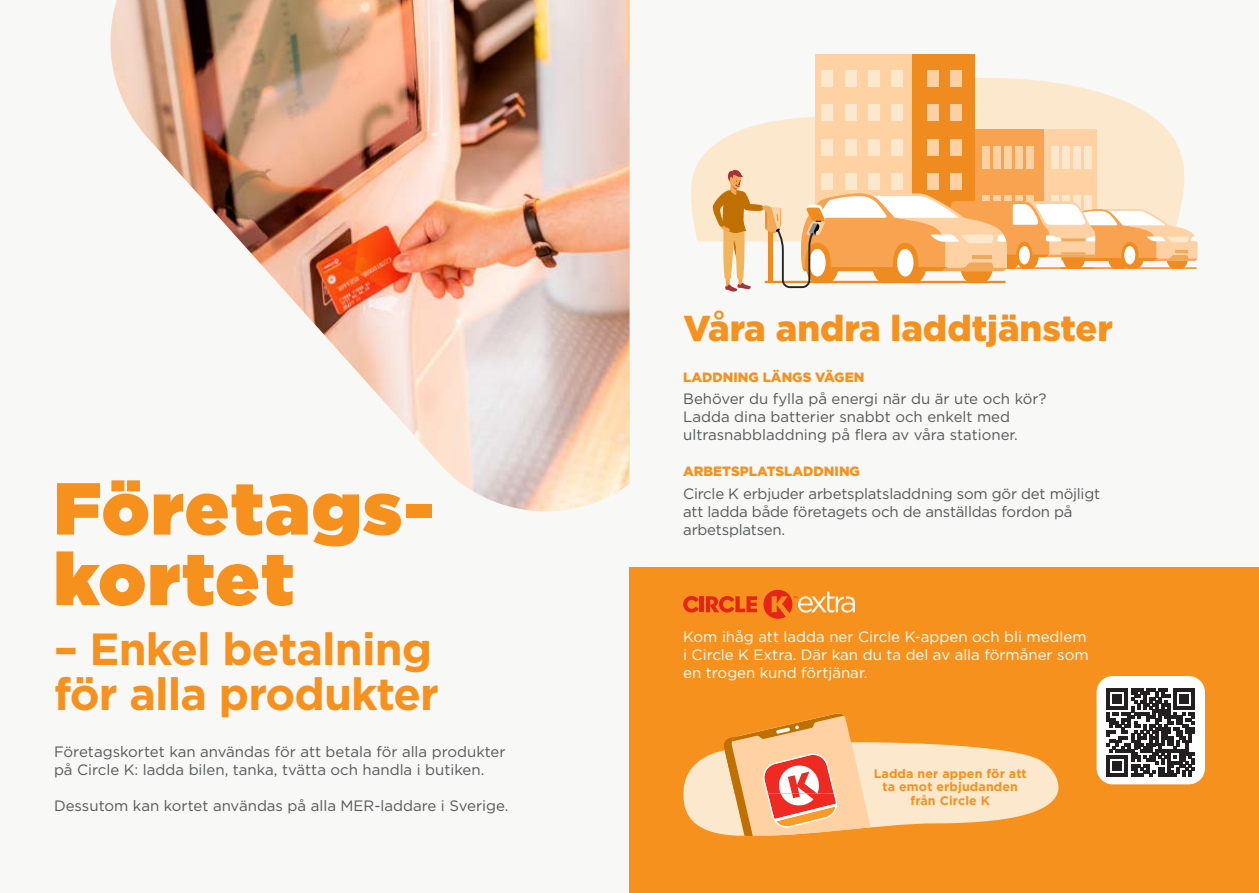
<style>
.page{position:relative;width:1259px;height:893px;background:#f8f8f6}
.page>*{position:absolute;margin:0;border:0;box-sizing:border-box;transform-origin:0 0}
.t1{font:900 73.5px/70.5px "Gotham";letter-spacing:.025em;color:#f6911e}
.t2{font:700 45px/45px "Gotham";letter-spacing:-.02em;color:#f6911e}
.t3{font:900 36px "Gotham";color:#f6911e}
.t4{font:15px/18px "Gotham";color:#57585a}
.t5{font:15px/18px "Gotham";color:#fff}
.t6{font:900 13.5px "Gotham";color:#f6911e}
.t7{font:700 12.45px/13.8px "Gotham";letter-spacing:.01em;color:#f6911e;text-align:center}
</style>
<div class="page">
<svg style="left:975px;top:78px;width:223px;height:172px;fill:#fce8cc"></svg>
<div style="left:815px;top:54px;width:97px;height:185px;background:#ffd1a3"></div>
<div style="left:912px;top:54px;width:63px;height:185px;background:#f08c1f"></div>
<div style="left:891px;top:105px;width:11px;height:16px;background:#fce8cc"></div>
<div style="left:868px;top:105px;width:11px;height:16px;background:#fce8cc"></div>
<div style="left:845px;top:105px;width:11px;height:16px;background:#fce8cc"></div>
<div style="left:822px;top:105px;width:11px;height:16px;background:#fce8cc"></div>
<div style="left:950px;top:105px;width:11px;height:16px;background:#ffd1a3"></div>
<div style="left:927px;top:105px;width:11px;height:16px;background:#ffd1a3"></div>
<div style="left:891px;top:70px;width:11px;height:17px;background:#fce8cc"></div>
<div style="left:868px;top:70px;width:11px;height:17px;background:#fce8cc"></div>
<div style="left:845px;top:70px;width:11px;height:17px;background:#fce8cc"></div>
<div style="left:822px;top:70px;width:11px;height:17px;background:#fce8cc"></div>
<div style="left:950px;top:70px;width:11px;height:17px;background:#ffd1a3"></div>
<div style="left:927px;top:70px;width:11px;height:17px;background:#ffd1a3"></div>
<svg style="left:691px;top:107px;width:506px;height:185px"></svg>
<img style="left:111px;top:0;width:518px;height:512px">
<div style="left:629px;top:568px;width:630px;height:325px;background:#f6911e"></div>
<svg style="left:683px;top:713px;width:376px;height:123px"></svg>
<div style="left:1096px;top:676px;width:109px;height:108px;background:#fff;border-radius:16px"></div>
<svg style="left:1106px;top:688px;width:89px;height:88px"></svg>
<hr style="left:700px;top:596px;width:4px;height:16px;background:#e72419">
<svg style="left:763px;top:590px;width:92px;height:29px"></svg>
<svg style="left:683px;top:596px;width:16px;height:16px"></svg>
<svg style="left:706px;top:596px;width:51px;height:16px"></svg>
<h1 class="t1" style="left:54px;top:472px;width:381px">Företags&shy;kortet</h1>
<h2 class="t2" style="left:54px;top:626px;width:386px">– Enkel betalning för alla produkter</h2>
<p class="t4" style="left:54px;top:742px;width:453px">Företagskortet kan användas för att betala för alla produkter på Circle K: ladda bilen, tanka, tvätta och handla i butiken.</p>
<p class="t4" style="left:54px;top:796px;width:456px">Dessutom kan kortet användas på alla MER-laddare i Sverige.</p>
<h3 class="t3" style="left:683px;top:303px;width:431px">Våra andra laddtjänster</h3>
<p class="t6" style="left:683px;top:367px;width:183px">LADDNING LÄNGS VÄGEN</p>
<p class="t4" style="left:683px;top:389px;width:365px">Behöver du fylla på energi när du är ute och kör?<br>Ladda dina batterier snabbt och enkelt med ultrasnabbladdning på flera av våra stationer.</p>
<p class="t6" style="left:683px;top:462px;width:178px">ARBETSPLATSLADDNING</p>
<p class="t4" style="left:683px;top:484px;width:418px">Circle K erbjuder arbetsplatsladdning som gör det möjligt att ladda både företagets och de anställdas fordon på arbetsplatsen.</p>
<p class="t5" style="left:683px;top:628px;width:407px">Kom ihåg att ladda ner Circle K-appen och bli medlem i Circle K Extra. Där kan du ta del av alla förmåner som en trogen kund förtjänar.</p>
<p class="t7" style="left:873px;top:766px;width:155px">Ladda ner appen för att ta emot erbjudanden från Circle K</p>
</div>
